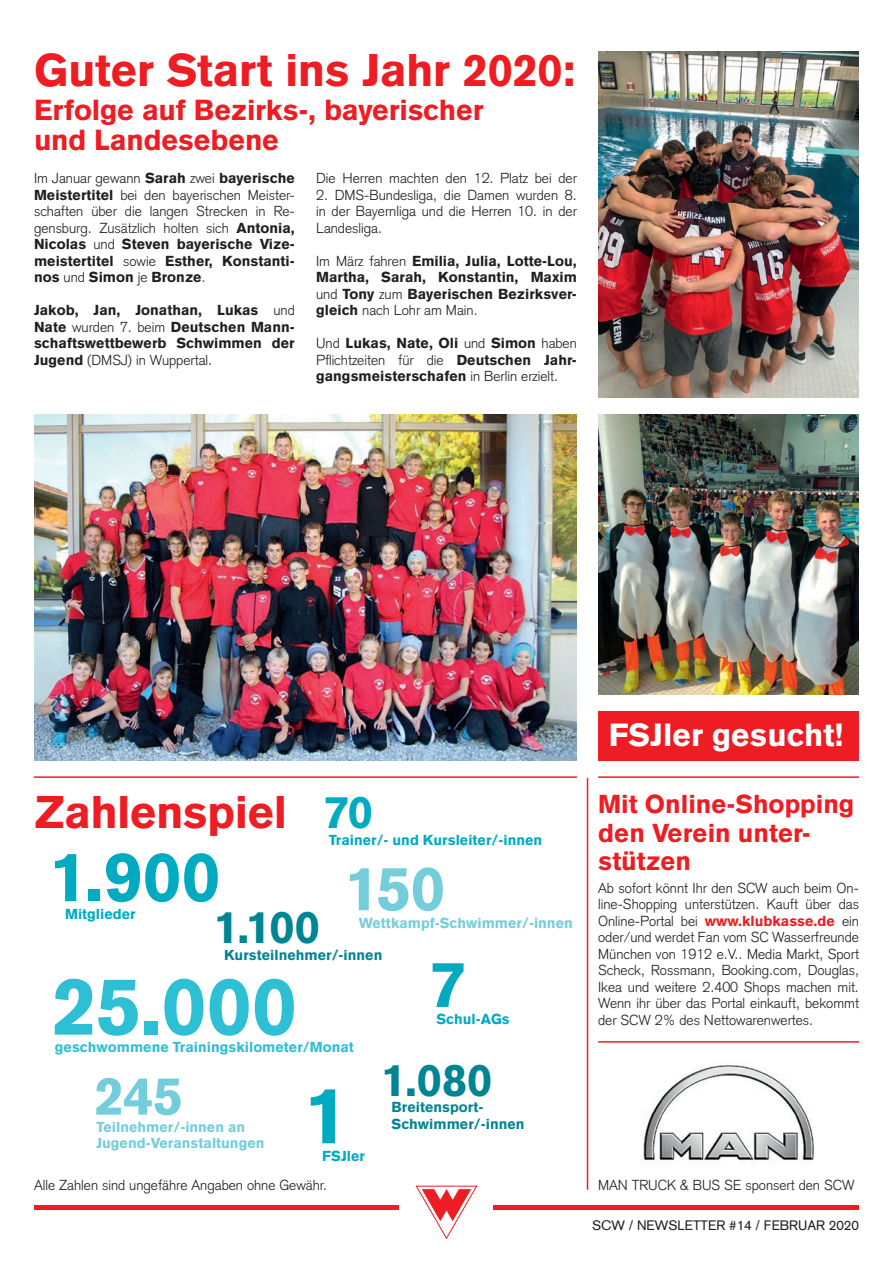
<style>
.page{position:relative;width:893px;height:1263px;background:#fff}
.page>*{position:absolute;margin:0;border:0;box-sizing:border-box;transform-origin:0 0}
.t1{font:900 80.4px "Akzidenz Grotesk";color:#2dc0d4}
.t2{font:900 79.05px "Akzidenz Grotesk";color:#00abc1}
.t3{font:900 69px "Akzidenz Grotesk";color:#00abc1}
.t4{font:900 64.05px "Akzidenz Grotesk";color:#00abc1}
.t5{font:900 61.5px "Akzidenz Grotesk";color:#73cdda}
.t6{font:900 52.8px "Akzidenz Grotesk";color:#73cdda}
.t7{font:900 45px "Akzidenz Grotesk";letter-spacing:-.01em;color:#ee1d23}
.t8{font:900 45px "Akzidenz Grotesk";color:#008594}
.t9{font:900 45px "Akzidenz Grotesk";color:#00abc1}
.t10{font:900 31.5px "Akzidenz Grotesk";color:#fff}
.t11{font:900 28.5px/30px "Akzidenz Grotesk";letter-spacing:-.01em;color:#ee1d23}
.t12{font:900 25.5px/28.5px "Akzidenz Grotesk";color:#ee1d23}
.t13{font:300 14.25px/16.5px "Akzidenz Grotesk";color:#231f20;text-align:justify}
.t14{font:900 14.25px/16.5px "Akzidenz Grotesk";color:#231f20;text-align:justify}
.t15{font:900 14.25px "Akzidenz Grotesk";color:#73cdda}
.t16{font:900 14.25px "Akzidenz Grotesk";color:#00abc1}
.t17{font:900 14.25px "Akzidenz Grotesk";color:#008594}
.t18{font:900 14.25px "Akzidenz Grotesk";color:#2dc0d4}
.t19{font:13.5px "Akzidenz Grotesk";color:#231f20}
.s1{font-weight:900}
.s2{font-weight:300}
.s3{font-weight:900;color:#ee1d23}
</style>
<div class="page">
<hr style="left:34px;top:1205px;width:825px;height:4px;background:#ee1d23">
<div style="left:400px;top:1173px;width:93px;height:66px;background:#fff"></div>
<svg style="left:415px;top:1185px;width:63px;height:55px"></svg>
<img style="left:598px;top:51px;width:261px;height:347px">
<img style="left:598px;top:414px;width:261px;height:281px">
<img style="left:34px;top:414px;width:543px;height:347px">
<div style="left:598px;top:711px;width:261px;height:50px;background:#ee1d23"></div>
<hr style="left:587px;top:778px;width:1px;height:412px;background:#ee1d23">
<hr style="left:34px;top:776px;width:543px;height:2px;background:#ee1d23">
<hr style="left:598px;top:1041px;width:261px;height:2px;background:#ee1d23">
<hr style="left:598px;top:776px;width:261px;height:2px;background:#ee1d23">
<img style="left:643px;top:1065px;width:171px;height:98px">
<p class="t7" style="left:34px;top:42px;width:543px">Guter Start ins Jahr 2020:</p>
<p class="t11" style="left:34px;top:94px;width:451px">Erfolge auf Bezirks-, bayerischer und Landesebene</p>
<p class="t13" style="left:34px;top:170px;width:262px">Im Januar gewann <span class="s1">Sarah</span> zwei <span class="s1">bayerische Meistertitel</span> bei den bayerischen Meister&shy;schaften über die langen Strecken in Re&shy;gensburg. Zusätzlich holten sich <span class="s1">Antonia, Nicolas</span> und <span class="s1">Steven bayerische Vize&shy;meistertitel</span> sowie <span class="s1">Esther, Konstanti&shy;nos</span> und <span class="s1">Simon</span> je <span class="s1">Bronze</span>.</p>
<p class="t14" style="left:34px;top:302px;width:262px">Jakob, Jan, Jonathan, Lukas <span class="s2">und </span>Nate <span class="s2">wurden 7. beim</span> Deutschen Mann&shy;schaftswettbewerb Schwimmen der Jugend <span class="s2">(DMSJ) in Wuppertal.</span></p>
<p class="t13" style="left:316px;top:170px;width:262px">Die Herren machten den 12. Platz bei der</p>
<p class="t13" style="left:316px;top:186px;width:262px">2. DMS-Bundesliga, die Damen wurden 8. in der Bayernliga und die Herren 10. in der Landesliga.</p>
<p class="t14" style="left:316px;top:252px;width:262px"><span class="s2">Im März fahren</span> Emilia, Julia, Lotte-Lou, Martha, Sarah, Konstantin, Maxim <span class="s2">und</span> Tony <span class="s2">zum</span> Bayerischen Bezirksver&shy;gleich <span class="s2">nach Lohr am Main.</span></p>
<p class="t14" style="left:316px;top:335px;width:262px"><span class="s2">Und</span> Lukas, Nate, Oli <span class="s2">und</span> Simon <span class="s2">haben Pflichtzeiten für die</span> Deutschen Jahr&shy;gangsmeisterschafen <span class="s2">in Berlin erzielt.</span></p>
<p class="t7" style="left:34px;top:785px;width:255px">Zahlenspiel</p>
<p class="t9" style="left:323px;top:785px;width:51px">70</p>
<p class="t16" style="left:329px;top:832px;width:215px">Trainer/- und Kursleiter/-innen</p>
<p class="t5" style="left:346px;top:851px;width:101px">150</p>
<p class="t15" style="left:359px;top:914px;width:216px">Wettkampf-Schwimmer/-innen</p>
<p class="t3" style="left:50px;top:835px;width:171px">1.900</p>
<p class="t16" style="left:65px;top:905px;width:72px">Mitglieder</p>
<p class="t8" style="left:214px;top:900px;width:107px">1.100</p>
<p class="t17" style="left:224px;top:947px;width:160px">Kursteilnehmer/-innen</p>
<p class="t1" style="left:52px;top:958px;width:246px">25.000</p>
<p class="t18" style="left:55px;top:1038px;width:301px">geschwommene Trainingskilometer/Monat</p>
<p class="t4" style="left:429px;top:946px;width:37px">7</p>
<p class="t16" style="left:436px;top:1011px;width:75px">Schul-AGs</p>
<p class="t8" style="left:382px;top:1052px;width:112px">1.080</p>
<p class="t17" style="left:392px;top:1098px;width:92px">Breitensport-</p>
<p class="t6" style="left:94px;top:1064px;width:90px">245</p>
<p class="t15" style="left:96px;top:1118px;width:150px">Teilnehmer/-innen an</p>
<p class="t17" style="left:392px;top:1115px;width:134px">Schwimmer/-innen</p>
<p class="t15" style="left:96px;top:1135px;width:170px">Jugend-Veranstaltungen</p>
<p class="t2" style="left:305px;top:1068px;width:45px">1</p>
<p class="t16" style="left:322px;top:1147px;width:44px">FSJler</p>
<p class="t13" style="left:34px;top:1176px;width:294px">Alle Zahlen sind ungefähre Angaben ohne Gewähr.</p>
<p class="t10" style="left:609px;top:716px;width:237px">FSJler gesucht!</p>
<p class="t12" style="left:598px;top:790px;width:258px">Mit Online-Shopping den Verein unter&shy;stützen</p>
<p class="t13" style="left:598px;top:879px;width:262px">Ab sofort könnt Ihr den SCW auch beim On&shy;line-Shopping unterstützen. Kauft über das Online-Portal bei <span class="s3">www.klubkasse.de</span> ein oder/und werdet Fan vom SC Wasserfreunde München von 1912 e.V.. Media Markt, Sport Scheck, Rossmann, Booking.com, Douglas, Ikea und weitere 2.400 Shops machen mit.<br>Wenn ihr über das Portal einkauft, bekommt der SCW 2% des Nettowarenwertes.</p>
<p class="t13" style="left:598px;top:1176px;width:258px">MAN TRUCK &amp; BUS SE sponsert den SCW</p>
<p class="t19" style="left:592px;top:1217px;width:268px">SCW / NEWSLETTER #14 / FEBRUAR 2020</p>
</div>
